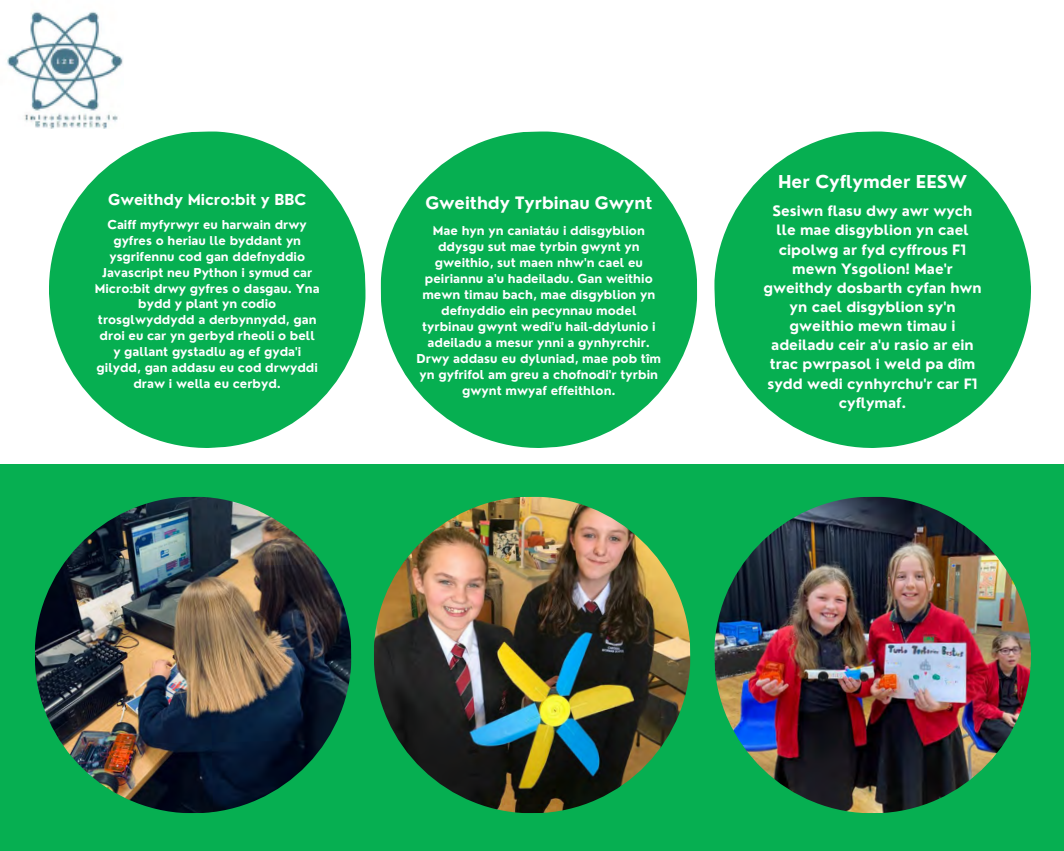
<style>
.page{position:relative;width:1064px;height:851px;background:#fff}
.page>*{position:absolute;margin:0;border:0;box-sizing:border-box;transform-origin:0 0}
.t1{font:700 17.25px "Nourd";color:#fff}
.t2{font:700 16.65px "Nourd";color:#fff}
.t3{font:700 14.7px "Nourd";color:#fff}
.t4{font:700 13.95px/19.2px "Nourd";color:#fff;text-align:center}
.t5{font:700 12px/16px "Nourd";color:#fff;text-align:center}
</style>
<div class="page">
<svg style="left:380px;top:131px;width:318px;height:317px;fill:#06af51"></svg>
<div style="left:0;top:464px;width:1063px;height:386px;background:#06af51"></div>
<img style="left:374px;top:496px;width:317px;height:317px">
<svg style="left:49px;top:131px;width:317px;height:317px;fill:#06af51"></svg>
<svg style="left:714px;top:131px;width:317px;height:317px;fill:#06af51"></svg>
<img style="left:714px;top:496px;width:317px;height:317px">
<img style="left:7px;top:11px;width:116px;height:117px">
<img style="left:35px;top:496px;width:317px;height:317px">
<p class="t3" style="left:108px;top:190px;width:199px">Gweithdy Micro:bit y BBC</p>
<p class="t5" style="left:95px;top:216px;width:226px">Caiff myfyrwyr eu harwain drwy gyfres o heriau lle byddant yn ysgrifennu cod gan ddefnyddio<br>Javascript neu Python i symud car<br>Micro:bit drwy gyfres o dasgau. Yna bydd y plant yn codio trosglwyddydd a derbynnydd, gan droi eu car yn gerbyd rheoli o bell y gallant gystadlu ag ef gyda'i gilydd, gan addasu eu cod drwyddi draw i wella eu cerbyd.</p>
<p class="t2" style="left:425px;top:193px;width:228px">Gweithdy Tyrbinau Gwynt</p>
<p class="t5" style="left:416px;top:223px;width:246px">Mae hyn yn caniatáu i ddisgyblion ddysgu sut mae tyrbin gwynt yn gweithio, sut maen nhw'n cael eu peiriannu a'u hadeiladu. Gan weithio mewn timau bach, mae disgyblion yn defnyddio ein pecynnau model tyrbinau gwynt wedi'u hail-ddylunio i adeiladu a mesur ynni a gynhyrchir.<br>Drwy addasu eu dyluniad, mae pob tîm yn gyfrifol am greu a chofnodi'r tyrbin gwynt mwyaf effeithlon.</p>
<p class="t1" style="left:777px;top:171px;width:190px">Her Cyflymder EESW</p>
<p class="t4" style="left:763px;top:201px;width:220px">Sesiwn flasu dwy awr wych lle mae disgyblion yn cael cipolwg ar fyd cyffrous F1 mewn Ysgolion! Mae'r gweithdy dosbarth cyfan hwn yn cael disgyblion sy'n gweithio mewn timau i adeiladu ceir a'u rasio ar ein trac pwrpasol i weld pa dîm sydd wedi cynhyrchu'r car F1 cyflymaf.</p>
</div>
